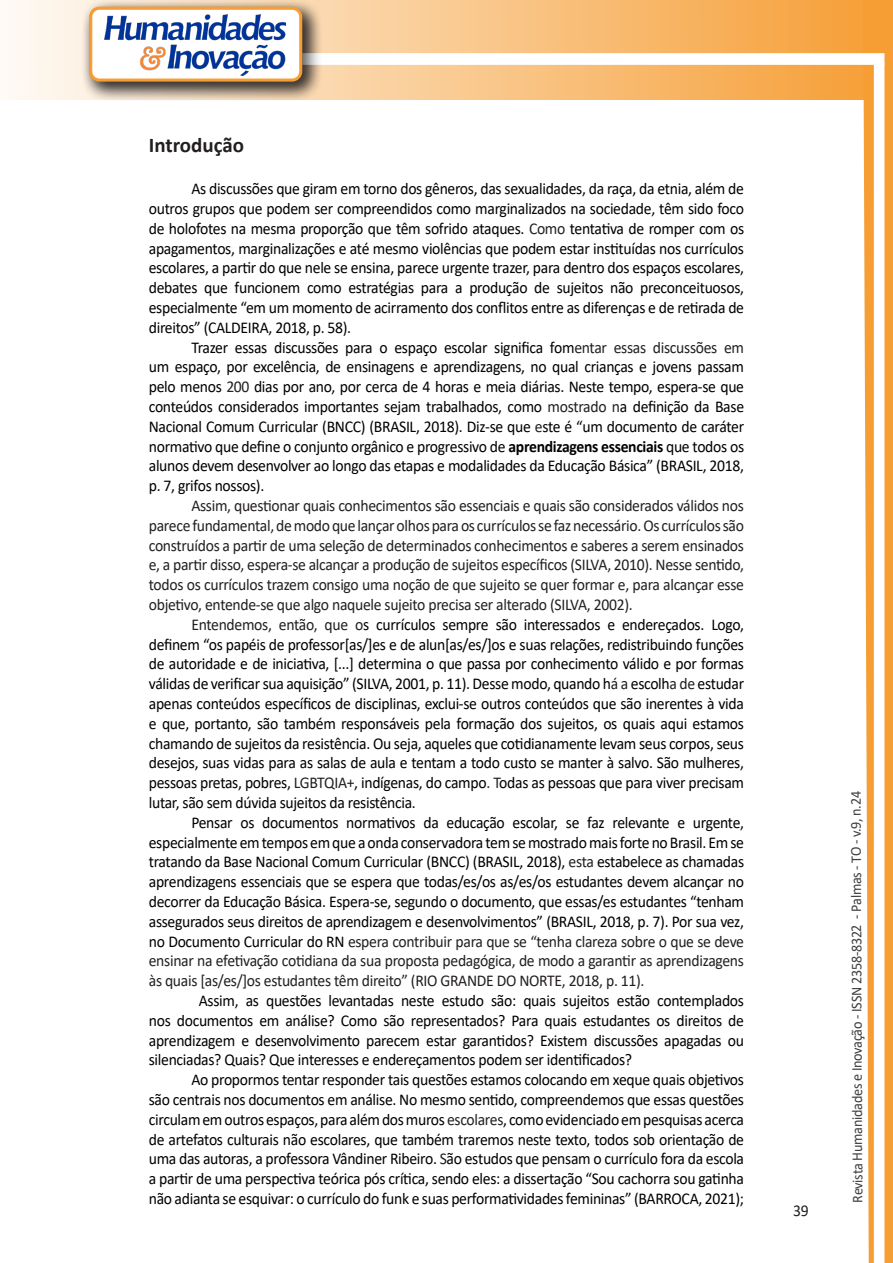
<style>
.page{position:relative;width:893px;height:1263px;background:#fff}
.page>*{position:absolute;margin:0;border:0;box-sizing:border-box;transform-origin:0 0}
.Titulo_2{font:700 21px "Calibri";color:#231f20}
.texto{font:16.5px/19.8px "Calibri";letter-spacing:-.02em;color:#000;text-align:justify;scale:.95 1}
.texto-2{font:16.5px/19.8px "Calibri";letter-spacing:-.02em;color:#231f20;text-align:justify;scale:.95 1}
.t1{font:15px "Calibri";letter-spacing:-.025em;color:#3e3e3f;scale:.95 1}
.s1{color:#231f20}
.s2{font-weight:700}
</style>
<div class="page">
<svg style="left:5px;top:0;width:858px;height:100px"></svg>
<div style="left:302px;top:53px;width:582px;height:12px;background:#fff;border:2px solid #fff"></div>
<svg style="left:863px;top:0;width:30px;height:1263px"></svg>
<div style="left:81px;top:0;width:241px;height:102px;background:#231f20;opacity:.75"></div>
<svg style="left:91px;top:8px;width:210px;height:72px"></svg>
<div style="left:89px;top:7px;width:213px;height:75px;border:3px solid #f69e34;border-radius:9px"></div>
<p class="Titulo_2" style="left:149px;top:130px;width:97px">Introdução</p>
<p class="texto" style="left:149px;top:178px;width:628px;text-indent:43px">As discussões que giram em torno dos gêneros, das sexualidades, da raça, da etnia, além de outros grupos que podem ser compreendidos como marginalizados na sociedade, têm sido foco de holofotes na mesma proporção que têm sofrido ataques. <span class="s1">Como</span> tentativa de romper com os apagamentos, marginalizações e até mesmo violências que podem estar instituídas nos currículos escolares, a partir do que nele se ensina, parece urgente trazer, para dentro dos espaços escolares, debates que funcionem como estratégias para a produção de sujeitos não preconceituosos, especialmente “em um momento de acirramento dos conflitos entre as diferenças e de retirada de direitos” (CALDEIRA, 2018, p. 58).</p>
<p class="texto" style="left:149px;top:337px;width:628px;text-indent:43px">Trazer essas discussões para o espaço escolar significa fom<span class="s1">entar essas discussões em </span>um espaço, por excelência, de ensinagens e aprendizagens, no qual crianças e jovens passam pelo menos <span class="s1">200</span> dias por ano, por cerca de 4 horas e meia diárias. Neste tempo, espera-se que conteúdos considerados importantes sejam trabalhados, como <span class="s1">mostrado n</span>a definição da Base Nacional Comum Curricular (BNCC) (BRASIL, 2018). Diz-se que <span class="s1">e</span>ste é “um documento de caráter normativo que define o conjunto orgânico e progressivo de <span class="s2">aprendizagens essenciais</span> que todos os alunos devem desenvolver ao longo das etapas e modalidades da Educação Básica” (BRASIL, 2018, p. 7, grifos nossos).</p>
<p class="texto-2" style="left:149px;top:495px;width:628px;text-indent:43px">Assim, questionar quais conhecimentos são essenciais e quais são considerados válidos nos parece fundamental, de modo que lançar olhos para os currículos se faz necessário. Os currículos são construídos a partir de uma seleção de determinados conhecimentos e saberes a serem ensinados e, a partir disso, espera-se alcançar a produção de sujeitos específicos (SILVA, 2010). Nesse sentido, todos os currículos trazem consigo uma noção de que sujeito se quer formar e, para alcançar esse objetivo, entende-se que algo naquele sujeito precisa ser alterado (SILVA, 2002).</p>
<p class="texto" style="left:149px;top:614px;width:628px;text-indent:43px"><span class="s1">Entendemos, então, que o</span>s currículos sempre são interessados e endereçados. Logo, definem “os papéis de professor[as/]es e de alun[as/es/]os e suas relações, redistribuindo funções de autoridade e de iniciativa, [...] determina o que passa por conhecimento válido e por formas válidas de verificar sua aquisição” (SILVA, 2001, p. 11). Desse modo, quando h<span class="s1">á a</span> escolh<span class="s1">a de</span> estudar apenas conteúdos específicos de disciplinas, exclui-se outros conteúdos que são inerentes à vida e que, portanto, são também responsáveis pela formação dos sujeitos, os quais aqui estamos chamando de sujeitos da resistência. Ou seja, aqueles que cotidianamente levam seus corpos, seus desejos, suas vidas para as salas de aula e tentam a todo custo se manter à salvo. São mulheres, pessoas pretas, pobres, <span class="s1">LGBTQIA+</span>, indígenas, do campo<span class="s1">. T</span>odas as pessoas que para viver precisam lutar, são sem dúvida sujeitos da resistência.</p>
<p class="texto" style="left:149px;top:812px;width:628px;text-indent:43px">Pensar os documentos normativos da educação escolar, se faz relevante e urgente, especialmente em tempos em que a onda conservadora tem se mostrado mais forte no Brasil. Em se tratando da Base Nacional Comum Curricular (BNCC) (BRASIL, 2018), <span class="s1">esta</span> estabelece as chamadas aprendizagens essenciais que se espera que todas/es/os as/es/os estudantes devem alcançar no decorrer da Educação Básica. Espera-se, segundo o documento, que essas/es estudantes “tenham assegurados seus direitos de aprendizagem e desenvolvimentos” (BRASIL, 2018, p. 7). Por sua vez, no Documento Curricular do RN <span class="s1">espera contribuir para que se “tenha clareza sobre o que se deve ensinar na efetivação cotidiana da sua proposta pedagógica, de modo a garantir as aprendizagens às quais [as/es/]os estudantes têm direito” (RIO GRANDE DO NORTE, 2018, p. 11).</span></p>
<p class="texto" style="left:149px;top:990px;width:628px;text-indent:50px">Assim, as questões levantadas neste estudo são: quais sujeitos estão contemplados nos documentos em análise? Como são representados? Para quais estudantes os direitos de aprendizagem e desenvolvimento parecem estar garantidos? Existem discussões apagadas ou silenciadas? Quais? Que interesses e endereçamentos podem ser identificados?</p>
<p class="texto" style="left:149px;top:1069px;width:628px;text-indent:43px">Ao propormos tentar responder tais questões estamos colocando em xeque quais objetivos são centrais nos documentos em análise. No mesmo sentido, compreendemos que essas questões circulam em outros espaços, para além dos muros <span class="s1">escolares</span>, como evidenciado em pesquisas acerca de artefatos culturais não escolares, que também traremos neste texto, todos sob orientação de uma das autoras, a professora Vândiner Ribeiro. <span class="s1">S</span>ão estudos que pensam o currículo fora da escola a partir de uma perspectiva teórica pós crítica, sendo eles: a dissertação “Sou cachorra sou gatinha não adianta se esquivar: o currículo do funk e suas performatividades femininas” (BARROCA, 2021);</p>
<p class="texto-2" style="left:793px;top:1200px;width:18px">39</p>
<p class="t1" style="left:846px;top:1203px;width:435px;rotate:-90deg">Revista Humanidades e Inovação - ISSN 2358-8322 - Palmas - TO - v.9, n.24</p>
</div>
